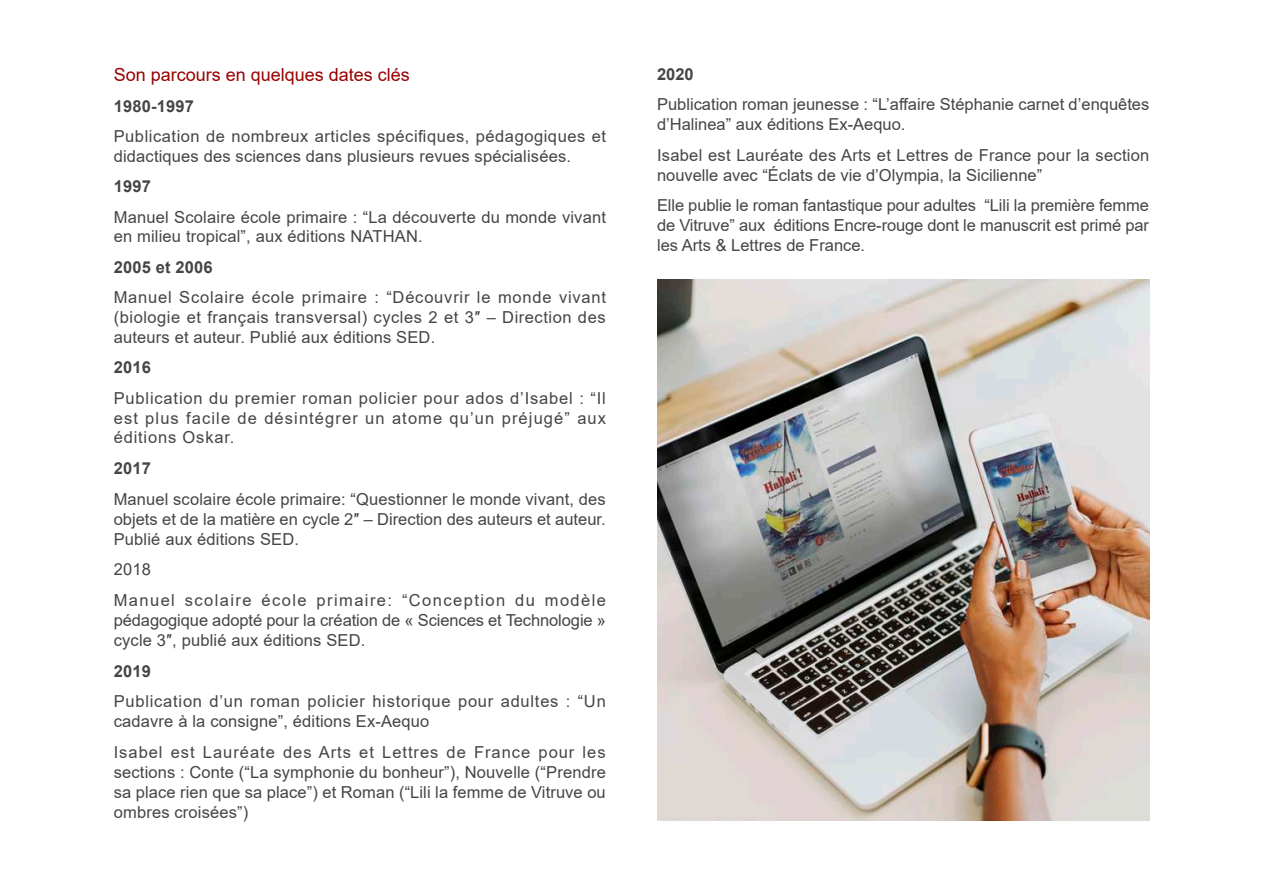
<style>
.page{position:relative;width:1263px;height:893px;background:#fff}
.page>*{position:absolute;margin:0;border:0;box-sizing:border-box;transform-origin:0 0}
.t1{font:18px "Arial";color:#900}
.t2{font:16.5px/19.8px "Arial";letter-spacing:.01em;color:#454545}
.t3{font:16.5px/20.1px "Arial";letter-spacing:.045em;color:#454545}
.t4{font:16.5px/30.8px "Arial";letter-spacing:.085em;color:#454545}
.t5{font:700 16.5px "Arial";letter-spacing:.01em;color:#454545}
</style>
<div class="page">
<img style="left:657px;top:279px;width:492px;height:542px">
<p class="t1" style="left:114px;top:62px;width:298px">Son parcours en quelques dates clés</p>
<p class="t5" style="left:114px;top:94px;width:82px">1980-1997</p>
<p class="t2" style="left:114px;top:126px;width:494px">Publication de nombreux articles spécifiques, pédagogiques et didactiques des sciences dans plusieurs revues spécialisées.</p>
<p class="t5" style="left:114px;top:175px;width:39px">1997</p>
<p class="t2" style="left:114px;top:207px;width:494px">Manuel Scolaire école primaire : “La découverte du monde vivant en milieu tropical”, aux éditions NATHAN.</p>
<p class="t5" style="left:114px;top:255px;width:101px">2005 et 2006</p>
<p class="t2" style="left:114px;top:288px;width:494px;text-align:justify">Manuel Scolaire école primaire : “Découvrir le monde vivant (biologie et français transversal) cycles 2 et 3″ – Direction des auteurs et auteur. Publié aux éditions SED.</p>
<p class="t5" style="left:114px;top:356px;width:39px">2016</p>
<p class="t2" style="left:114px;top:388px;width:494px;text-align:justify">Publication du premier roman policier pour ados d’Isabel : “Il est plus facile de désintégrer un atome qu’un préjugé” aux éditions Oskar.</p>
<p class="t5" style="left:114px;top:456px;width:39px">2017</p>
<p class="t2" style="left:114px;top:489px;width:493px;text-align:justify">Manuel scolaire école primaire: “Questionner le monde vivant, des objets et de la matière en cycle 2″ – Direction des auteurs et auteur.<br>Publié aux éditions SED.</p>
<p class="t4" style="left:114px;top:554px;width:494px">2018<br>Manuel scolaire école primaire: “Conception du modèle</p>
<p class="t2" style="left:114px;top:610px;width:494px">pédagogique adopté pour la création de « Sciences et Technologie » cycle 3″, publié aux éditions SED.</p>
<p class="t5" style="left:114px;top:659px;width:39px">2019</p>
<p class="t3" style="left:114px;top:691px;width:494px">Publication d’un roman policier historique pour adultes : “Un cadavre à la consigne”, éditions Ex-Aequo</p>
<p class="t2" style="left:114px;top:742px;width:494px;text-align:justify">Isabel est Lauréate des Arts et Lettres de France pour les sections : Conte (“La symphonie du bonheur”), Nouvelle (“Prendre sa place rien que sa place”) et Roman (“Lili la femme de Vitruve ou ombres croisées”)</p>
<p class="t5" style="left:657px;top:63px;width:38px">2020</p>
<p class="t2" style="left:657px;top:95px;width:494px">Publication roman jeunesse : “L’affaire Stéphanie carnet d’enquêtes d’Halinea” aux éditions Ex-Aequo.</p>
<p class="t2" style="left:657px;top:145px;width:494px">Isabel est Lauréate des Arts et Lettres de France pour la section nouvelle avec “Éclats de vie d’Olympia, la Sicilienne”</p>
<p class="t2" style="left:657px;top:195px;width:494px;text-align:justify">Elle publie le roman fantastique pour adultes “Lili la première femme de Vitruve” aux éditions Encre-rouge dont le manuscrit est primé par les Arts &amp; Lettres de France.</p>
</div>
